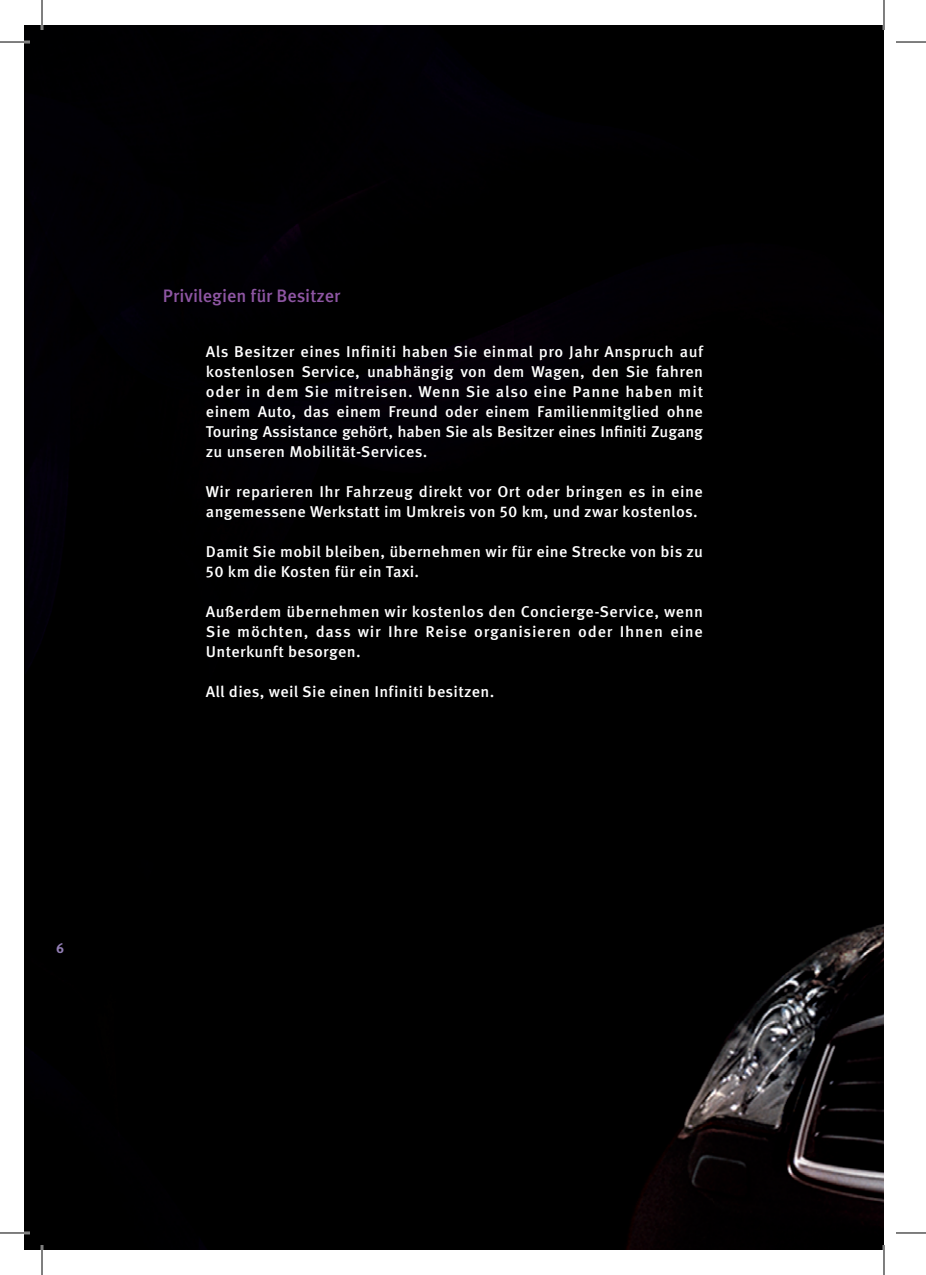
<style>
.page{position:relative;width:926px;height:1275px;background:#fff}
.page>*{position:absolute;margin:0;border:0;box-sizing:border-box;transform-origin:0 0}
.t1{font:500 18px "Infiniti Meta Pro";color:#8e56a3}
.t2{font:500 15.6px/20px "Infiniti Meta Pro";letter-spacing:.02em;color:#fff;text-align:justify}
.t3{font:700 14px "Infiniti Meta Pro";color:#927eb4}
</style>
<div class="page">
<div style="left:25px;top:25px;width:859px;height:1224px;background:#000"></div>
<hr style="left:0;top:41px;width:30px;height:2px;background:#fff">
<hr style="left:0;top:1231px;width:30px;height:3px;background:#fff">
<hr style="left:41px;top:0;width:2px;height:30px;background:#fff">
<hr style="left:41px;top:1245px;width:2px;height:30px;background:#fff">
<hr style="left:883px;top:0;width:2px;height:30px;background:#fff">
<hr style="left:883px;top:1245px;width:2px;height:30px;background:#fff">
<hr style="left:0;top:42px;width:30px;height:1px;background:#000">
<hr style="left:896px;top:42px;width:30px;height:1px;background:#000">
<hr style="left:0;top:1232px;width:30px;height:1px;background:#000">
<hr style="left:896px;top:1232px;width:30px;height:1px;background:#000">
<hr style="left:42px;top:0;width:1px;height:30px;background:#000">
<hr style="left:42px;top:1245px;width:1px;height:30px;background:#000">
<hr style="left:884px;top:0;width:1px;height:30px;background:#000">
<hr style="left:884px;top:1245px;width:1px;height:30px;background:#000">
<p class="t3" style="left:56px;top:939px;width:10px">6</p>
<p class="t1" style="left:163px;top:284px;width:179px">Privilegien für Besitzer</p>
<p class="t2" style="left:206px;top:341px;width:499px">Als Besitzer eines Infiniti haben Sie einmal pro Jahr Anspruch auf kostenlosen Service, unabhängig von dem Wagen, den Sie fahren oder in dem Sie mitreisen. Wenn Sie also eine Panne haben mit einem Auto, das einem Freund oder einem Familienmitglied ohne Touring Assistance gehört, haben Sie als Besitzer eines Infiniti Zugang zu unseren Mobilität-Services.</p>
<p class="t2" style="left:206px;top:481px;width:498px">Wir reparieren Ihr Fahrzeug direkt vor Ort oder bringen es in eine angemessene Werkstatt im Umkreis von 50 km, und zwar kostenlos.</p>
<p class="t2" style="left:206px;top:541px;width:499px">Damit Sie mobil bleiben, übernehmen wir für eine Strecke von bis zu<br>50 km die Kosten für ein Taxi.</p>
<p class="t2" style="left:206px;top:601px;width:499px">Außerdem übernehmen wir kostenlos den Concierge-Service, wenn Sie möchten, dass wir Ihre Reise organisieren oder Ihnen eine Unterkunft besorgen.</p>
<p class="t2" style="left:206px;top:681px;width:290px">All dies, weil Sie einen Infiniti besitzen.</p>
</div>
